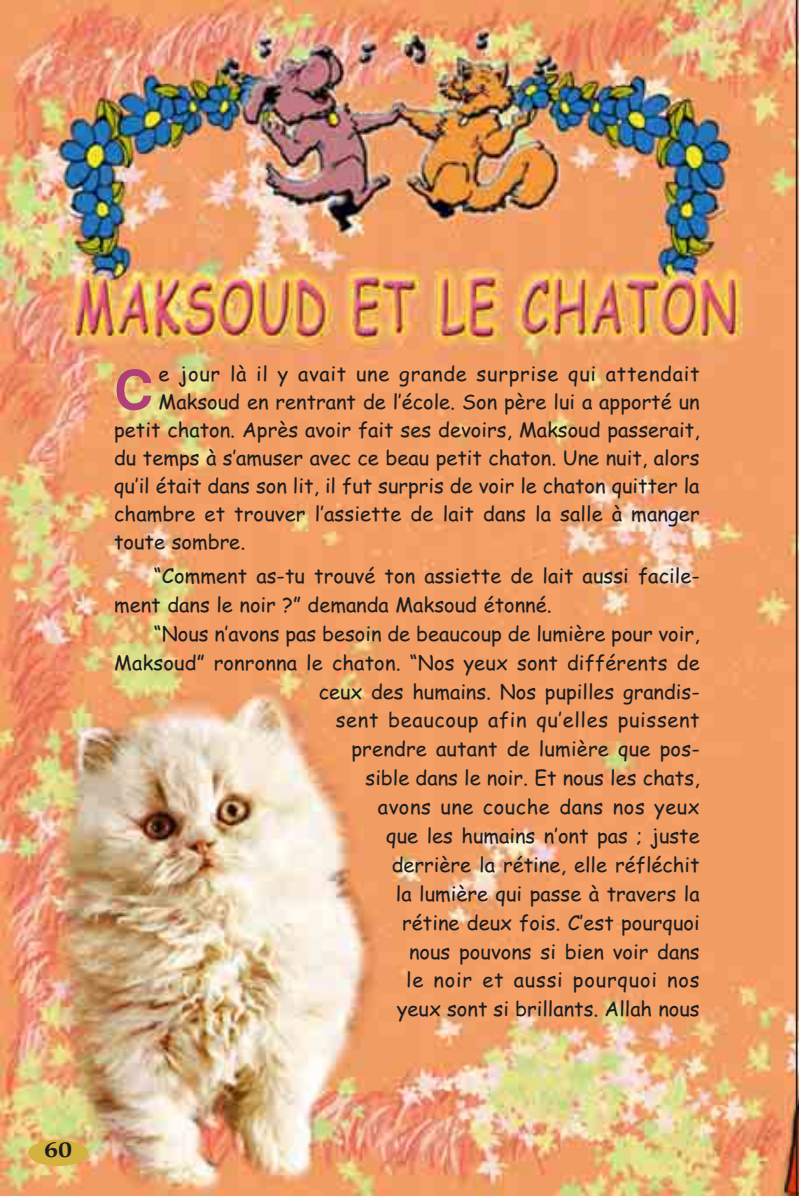
<style>
.page{position:relative;width:799px;height:1196px;background:#fff}
.page>*{position:absolute;margin:0;border:0;box-sizing:border-box;transform-origin:0 0}
.t1{font:54.07px "Helvetica Turk B";color:#b03e79}
.t2{font:22.4px "Palatino Turk B";color:#1b1c20;scale:1.25 1}
.t3{font:20.12px/28.9px "Comic Sans MS";color:#1b1c20}
.t4{font:20.12px "Comic Sans MS";letter-spacing:.035em;color:#1b1c20}
</style>
<div class="page">
<img style="left:0;top:0;width:799px;height:1195px">
<div style="left:28px;top:1139px;width:60px;height:27px;background:#d4b240;border-radius:50%"></div>
<hr style="left:795px;top:0;width:2px;height:1196px;background:#1b1c20">
<h1 class="t1" style="left:114px;top:364px;width:41px">C</h1>
<p class="t4" style="left:159px;top:365px;width:542px">e jour là il y avait une grande surprise qui attendait</p>
<p class="t3" style="left:159px;top:389px;width:542px">Maksoud en rentrant de l’école. Son père lui a apporté un</p>
<p class="t3" style="left:114px;top:417px;width:587px">petit chaton. Après avoir fait ses devoirs, Maksoud passerait,</p>
<p class="t3" style="left:114px;top:445px;width:587px">du temps à s’amuser avec ce beau petit chaton. Une nuit, alors</p>
<p class="t3" style="left:114px;top:473px;width:587px">qu’il était dans son lit, il fut surpris de voir le chaton quitter la</p>
<p class="t3" style="left:114px;top:501px;width:587px">chambre et trouver l’assiette de lait dans la salle à manger</p>
<p class="t3" style="left:114px;top:529px;width:133px">toute sombre.</p>
<p class="t3" style="left:114px;top:563px;width:587px;text-indent:40px">“Comment as-tu trouvé ton assiette de lait aussi facile&shy;ment dans le noir ?” demanda Maksoud étonné.</p>
<p class="t3" style="left:114px;top:621px;width:587px;text-align:right">“Nous n’avons pas besoin de beaucoup de lumière pour voir, Maksoud” ronronna le chaton. “Nos yeux sont différents de ceux des humains. Nos pupilles grandis-<br>sent beaucoup afin qu’elles puissent<br>prendre autant de lumière que pos-<br>sible dans le noir. Et nous les chats,<br>avons une couche dans nos yeux<br>que les humains n’ont pas ; juste<br>derrière la rétine, elle réfléchit<br>la lumière qui passe à travers la<br>rétine deux fois. C’est pourquoi<br>nous pouvons si bien voir dans<br>le noir et aussi pourquoi nos<br>yeux sont si brillants. Allah nous</p>
<p class="t2" style="left:44px;top:1141px;width:24px">60</p>
</div>
